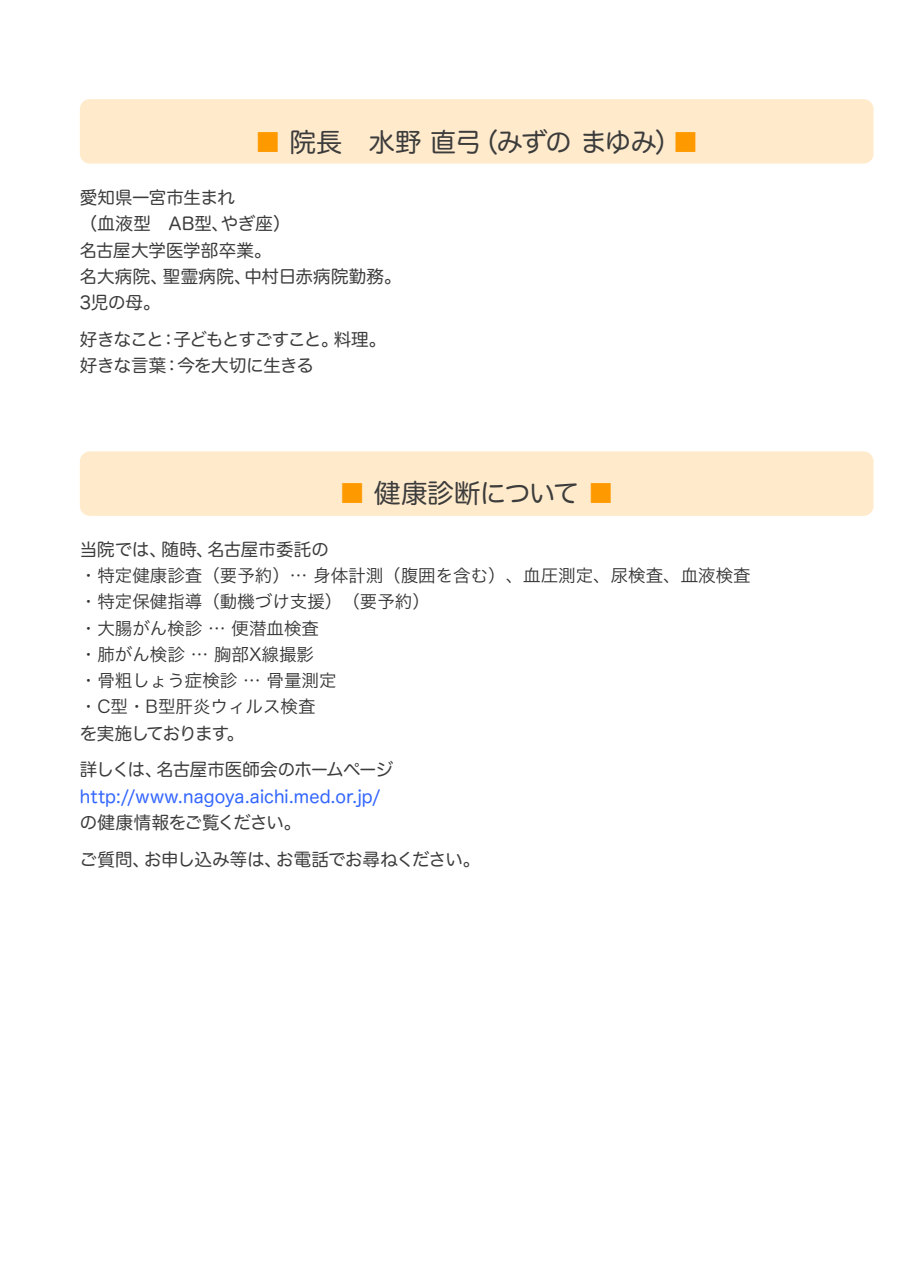
<style>
.page{position:relative;width:903px;height:1276px;background:#fff}
.page>*{position:absolute;margin:0;border:0;box-sizing:border-box;transform-origin:0 0}
.t1{font:26.25px "Hira Maru Pro W4";letter-spacing:-.04em;color:#3c3c3c}
.t2{font:17.5px/26.2px "Hira Kaku Pro W3";color:#333}
.t3{font:17.5px/26.2px "Hira Maru Pro W4";letter-spacing:.005em;color:#3c3c3c}
.t4{font:17.5px/36.8px "Hira Maru Pro W4";letter-spacing:-.02em;color:#3c3c3c}
.t5{font:17.5px "Hira Maru Pro W4";letter-spacing:.005em;color:#36f}
.t6{font:17.5px/26.2px "Hira Maru Pro W4";letter-spacing:-.04em;color:#3c3c3c}
.t7{font:17.5px/36.8px "Hira Maru Pro W4";letter-spacing:-.05em;color:#3c3c3c}
.t8{font:17.5px "Hira Maru Pro W4";color:#3c3c3c}
.s1{color:#f90}
</style>
<div class="page">
<div style="left:80px;top:99px;width:794px;height:65px;background:#ffebcc;border-radius:10px"></div>
<div style="left:80px;top:451px;width:794px;height:65px;background:#ffebcc;border-radius:10px"></div>
<h1 class="t1" style="left:255px;top:119px;width:445px"><span class="s1">■</span> 院長　水野 直弓（みずの まゆみ）<span class="s1">■</span></h1>
<p class="t3" style="left:80px;top:183px;width:323px">愛知県一宮市生まれ<br>（血液型　AB型、やぎ座）<br>名古屋大学医学部卒業。<br>名大病院、聖霊病院、中村日赤病院勤務。<br>3児の母。</p>
<p class="t6" style="left:80px;top:325px;width:308px">好きなこと：子どもとすごすこと。料理。好きな言葉：今を大切に生きる</p>
<h1 class="t1" style="left:339px;top:471px;width:276px"><span class="s1">■</span> 健康診断について <span class="s1">■</span></h1>
<p class="t8" style="left:80px;top:534px;width:251px">当院では、随時、名古屋市委託の</p>
<p class="t2" style="left:80px;top:561px;width:672px">・特定健康診査（要予約）… 身体計測（腹囲を含む）、血圧測定、尿検査、血液検査・特定保健指導（動機づけ支援）（要予約）<br>・大腸がん検診 … 便潜血検査<br>・肺がん検診 … 胸部X線撮影<br>・骨粗しょう症検診 … 骨量測定<br>・C型・B型肝炎ウィルス検査</p>
<p class="t7" style="left:80px;top:713px;width:315px">を実施しております。<br>詳しくは、名古屋市医師会のホームページ</p>
<p class="t5" style="left:80px;top:781px;width:302px">http://www.nagoya.aichi.med.or.jp/</p>
<p class="t4" style="left:80px;top:803px;width:402px">の健康情報をご覧ください。<br>ご質問、お申し込み等は、お電話でお尋ねください。</p>
</div>
